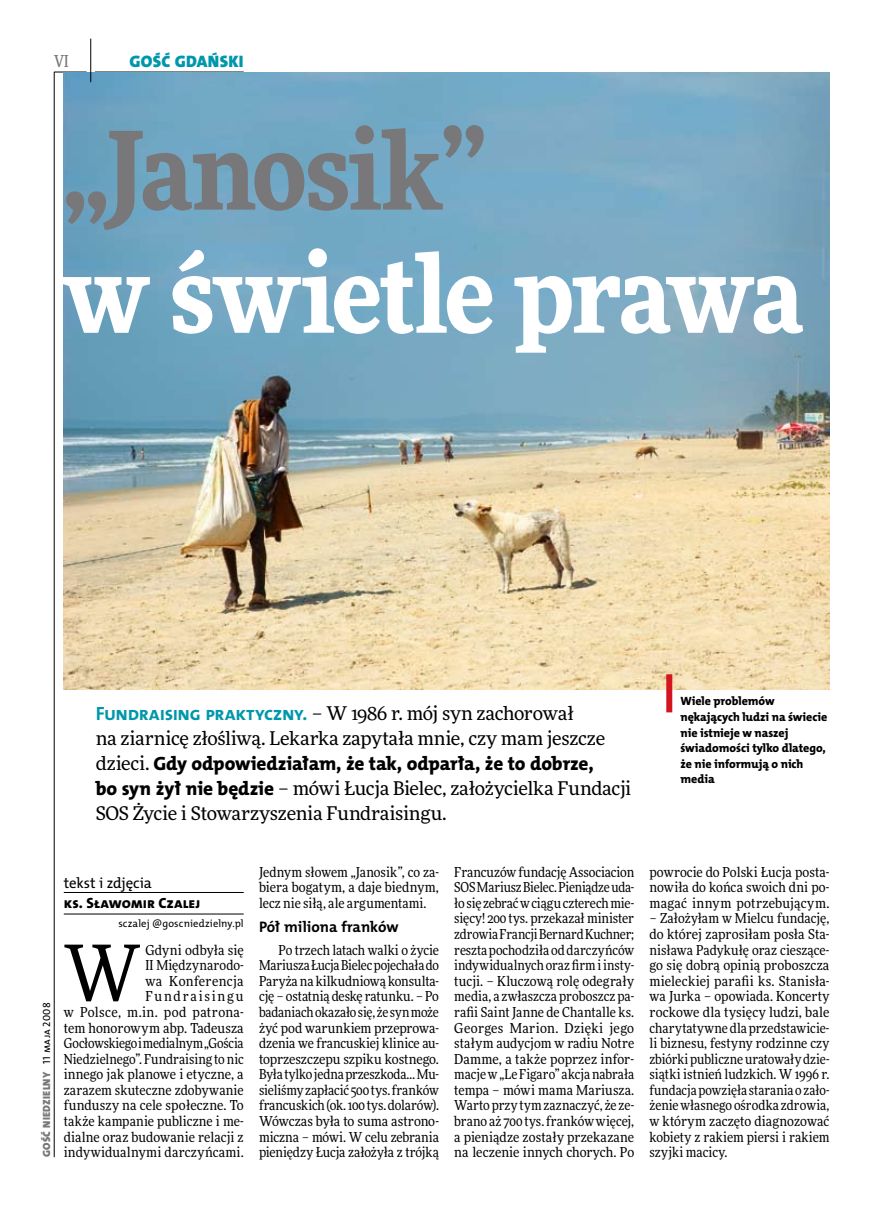
<style>
.page{position:relative;width:872px;height:1221px;background:#fff}
.page>*{position:absolute;margin:0;border:0;box-sizing:border-box;transform-origin:0 0}
.t1{font:900 108px "Freeday Narrow";letter-spacing:-.02em;color:#fff}
.t2{font:900 108px "Freeday Narrow";letter-spacing:-.02em;color:#787779}
.t3{font:78.15px "Freeday Narrow News";color:#000}
.t4{font:19.35px "The Mix HP8 Ex Bld";letter-spacing:-.005em;color:#000}
.t5{font:18.9px/24.9px "Freeday News";letter-spacing:-.015em;color:#000}
.t6{font:16.65px "The Mix HP9 Blk";letter-spacing:.02em;color:#0097aa}
.t7{font:500 16.5px "Freeday Narrow";color:#787779;scale:.9 1}
.t8{font:15.3px "The Mix HP7 Bld";letter-spacing:-.005em;color:#000}
.t9{font:14.85px "The Mix HP8 Ex Bld";letter-spacing:-.005em;color:#000}
.t10{font:14.85px "The Mix HP5 Plain";letter-spacing:-.015em;color:#000}
.t11{font:13.8px/15.6px "Freeday Narrow News";letter-spacing:.005em;color:#000;text-align:justify}
.t12{font:12px/15.6px "The Mix HP8 Ex Bld";letter-spacing:-.005em;color:#000}
.t13{font:10.5px "The Mix HP5 Plain";letter-spacing:.005em;color:#000}
.t14{font:10.5px "The Mix HP9 Blk";letter-spacing:.025em;color:#787779}
.s1{font-family:"The Mix HP7 Bld";font-size:19.35px;color:#0097aa}
.s2{font-family:"Freeday News";font-size:18.9px}
.s3{font-family:"The Mix HP8 Ex Bld";font-size:19.35px}
.s4{font-family:"The Mix HP5 Plain";color:#000}
</style>
<div class="page">
<hr style="left:54px;top:72px;width:1px;height:1085px;background:#000">
<hr style="left:54px;top:72px;width:33px;height:1px;background:#000">
<img style="left:64px;top:72px;width:765px;height:617px">
<hr style="left:90px;top:39px;width:1px;height:43px;background:#000">
<hr style="left:64px;top:892px;width:180px;height:1px;background:#000">
<hr style="left:64px;top:913px;width:180px;height:1px;background:#000">
<div style="left:666px;top:674px;width:6px;height:38px;background:#d4151f"></div>
<p class="t7" style="left:54px;top:50px;width:17px">VI</p>
<p class="t6" style="left:129px;top:50px;width:116px">GOŚĆ GDAŃSKI</p>
<h1 class="t2" style="left:63px;top:100px;width:425px">„Janosik”</h1>
<h1 class="t1" style="left:63px;top:223px;width:741px">w świetle prawa</h1>
<h3 class="t5" style="left:96px;top:700px;width:511px"><span class="s1">Fundraising praktyczny.</span> – W 1986 r. mój syn zachorował<br>na ziarnicę złośliwą. Lekarka zapytała mnie, czy mam jeszcze</h3>
<h3 class="t4" style="left:96px;top:751px;width:499px"><span class="s2">dzieci.</span> Gdy odpowiedziałam, że tak, odparła, że to dobrze,</h3>
<h3 class="t5" style="left:96px;top:775px;width:537px"><span class="s3">bo syn żył nie będzie</span> – mówi Łucja Bielec, założycielka Fundacji<br>SOS Życie i Stowarzyszenia Fundraisingu.</h3>
<p class="t12" style="left:680px;top:693px;width:148px">Wiele problemów nękających ludzi na świecie nie istnieje w naszej świadomości tylko dlatego, że nie informują o nich media</p>
<p class="t14" style="left:40px;top:1156px;width:156px;rotate:-90deg">GOŚĆ NIEDZIELNY <span class="s4">11 maja 2008</span></p>
<p class="t10" style="left:64px;top:873px;width:90px">tekst i zdjęcia</p>
<p class="t9" style="left:64px;top:893px;width:138px">ks. Sławomir Czalej</p>
<p class="t13" style="left:118px;top:916px;width:127px">sczalej @goscniedzielny.pl</p>
<p class="t11" style="left:64px;top:941px;width:181px;text-align:right">Gdyni odbyła się<br>II Międzynarodo-<br>wa Konferencja<br>Fundraisingu<br>w Polsce, m.in. pod patrona&shy;tem honorowym abp. Tadeusza<br>Gocłowskiego i medialnym „Gościa<br>Niedzielnego”. Fundraising to nic innego jak planowe i etyczne, a zarazem skuteczne zdobywanie funduszy na cele społeczne. To także kampanie publiczne i me&shy;dialne oraz budowanie relacji z indywidualnymi darczyńcami.</p>
<h2 class="t3" style="left:64px;top:925px;width:78px">W</h2>
<p class="t11" style="left:259px;top:863px;width:181px">Jednym słowem „Janosik”, co za&shy;biera bogatym, a daje biednym, lecz nie siłą, ale argumentami.</p>
<p class="t8" style="left:259px;top:916px;width:141px">Pół miliona franków</p>
<p class="t11" style="left:259px;top:941px;width:181px;text-indent:20px">Po trzech latach walki o życie Mariusza Łucja Bielec pojechała do Paryża na kilkudniową konsulta&shy;cję – ostatnią deskę ratunku. – Po badaniach okazało się, że syn może żyć pod warunkiem przeprowa&shy;dzenia we francuskiej klinice au&shy;toprzeszczepu szpiku kostnego.<br>Była tylko jedna przeszkoda… Mu&shy;sieliśmy zapłacić 500 tys. franków francuskich (ok. 100 tys. dolarów).<br>Wówczas była to suma astrono&shy;miczna – mówi. W celu zebrania pieniędzy Łucja założyła z trójką</p>
<p class="t11" style="left:454px;top:863px;width:181px">Francuzów fundację Associacion SOS Mariusz Bielec. Pieniądze uda&shy;ło się zebrać w ciągu czterech mie&shy;sięcy! 200 tys. przekazał minister zdrowia Francji Bernard Kuchner; reszta pochodziła od darczyńców indywidualnych oraz firm i insty&shy;tucji. – Kluczową rolę odegrały media, a zwłaszcza proboszcz pa&shy;rafii Saint Janne de Chantalle ks.<br>Georges Marion. Dzięki jego stałym audycjom w radiu Notre Damme, a także poprzez infor&shy;macje w „Le Figaro” akcja nabrała tempa – mówi mama Mariusza.<br>Warto przy tym zaznaczyć, że ze&shy;brano aż 700 tys. franków więcej, a pieniądze zostały przekazane na leczenie innych chorych. Po</p>
<p class="t11" style="left:649px;top:863px;width:181px">powrocie do Polski Łucja posta&shy;nowiła do końca swoich dni po&shy;magać innym potrzebującym.</p>
<p class="t11" style="left:649px;top:910px;width:181px">– Założyłam w Mielcu fundację, do której zaprosiłam posła Sta&shy;nisława Padykułę oraz cieszące&shy;go się dobrą opinią proboszcza mieleckiej parafii ks. Stanisła&shy;wa Jurka – opowiada. Koncerty rockowe dla tysięcy ludzi, bale charytatywne dla przedstawicie&shy;li biznesu, festyny rodzinne czy zbiórki publiczne uratowały dzie&shy;siątki istnień ludzkich. W 1996 r. fundacja powzięła starania o zało&shy;żenie własnego ośrodka zdrowia, w którym zaczęto diagnozować kobiety z rakiem piersi i rakiem szyjki macicy.</p>
</div>
